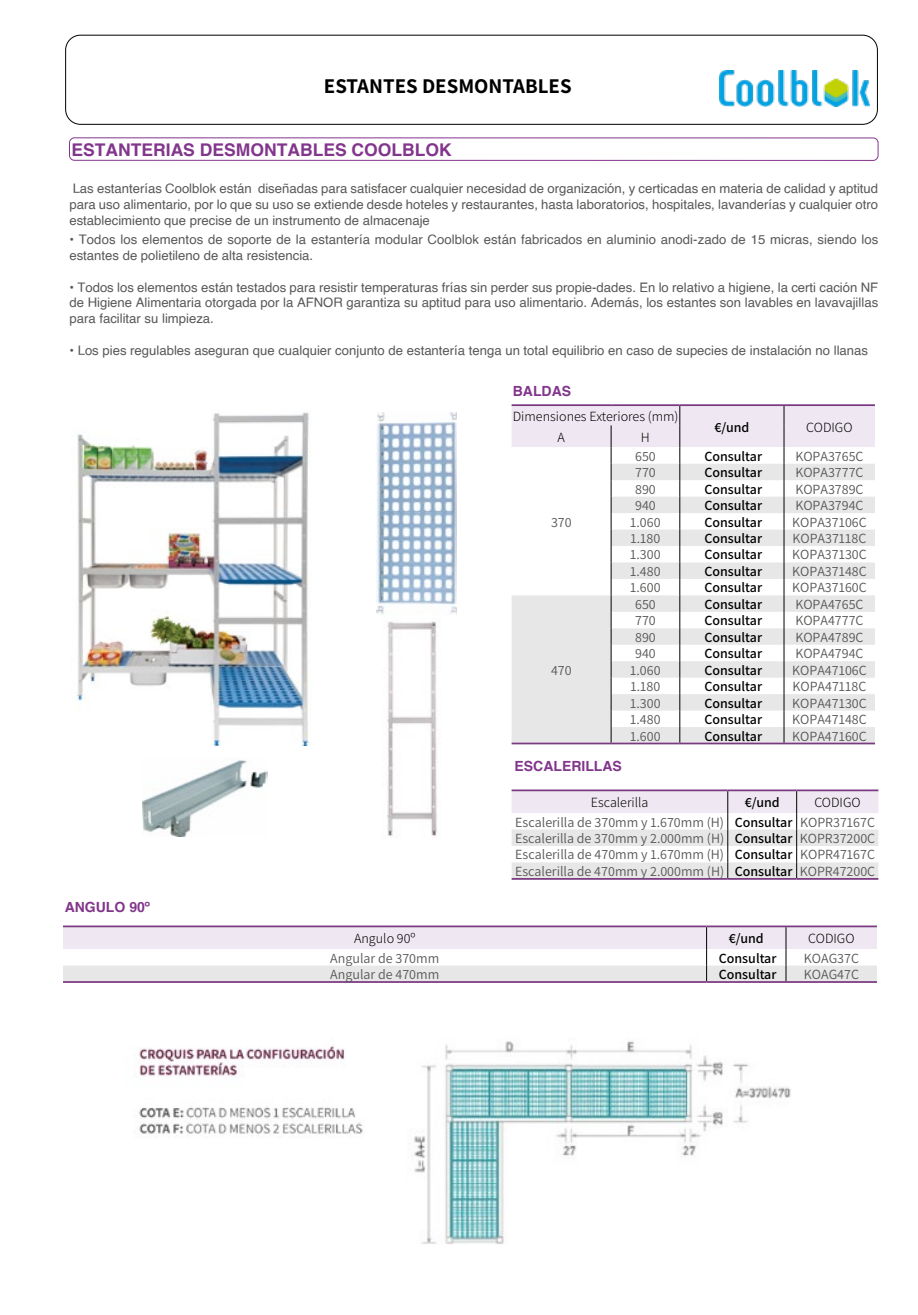
<style>
.page{position:relative;width:918px;height:1315px;background:#fff}
.page>*{position:absolute;margin:0;border:0;box-sizing:border-box;transform-origin:0 0}
.t1{font:700 21px "Assistant";color:#000}
.t2{font:700 17.5px "Helvetica";color:#82368c}
.t3{font:14px/16.4px "Assistant";color:#575756}
.t4{font:600 14px "Assistant";color:#000}
.t5{font:300 14px "Assistant";color:#000}
.t6{font:700 14px "Helvetica";color:#82368c}
.t7{font:13.12px/15.8px "Helvetica";color:#575756;text-align:justify}
.s1{font-weight:300;color:#000}
.s2{font-weight:600;color:#000}
</style>
<div class="page">
<div style="left:65px;top:35px;width:813px;height:90px;border:1px solid #000;border-radius:15px"></div>
<div style="left:69px;top:138px;width:809px;height:23px;border:1px solid #82368c;border-radius:5px"></div>
<img style="left:77px;top:412px;width:233px;height:333px">
<img style="left:376px;top:413px;width:80px;height:201px">
<img style="left:142px;top:759px;width:125px;height:77px">
<img style="left:387px;top:621px;width:50px;height:215px">
<img style="left:139px;top:1041px;width:652px;height:203px">
<hr style="left:511px;top:404px;width:100px;height:2px;background:#7a3a81">
<hr style="left:611px;top:404px;width:69px;height:2px;background:#7a3a81">
<hr style="left:680px;top:404px;width:104px;height:2px;background:#7a3a81">
<hr style="left:784px;top:404px;width:91px;height:2px;background:#7a3a81">
<hr style="left:511px;top:742px;width:100px;height:2px;background:#7a3a81">
<hr style="left:611px;top:742px;width:69px;height:2px;background:#7a3a81">
<hr style="left:680px;top:742px;width:104px;height:2px;background:#7a3a81">
<hr style="left:784px;top:742px;width:91px;height:2px;background:#7a3a81">
<svg style="left:511px;top:405px;width:364px;height:337px"></svg>
<hr style="left:511px;top:789px;width:217px;height:2px;background:#7a3a81">
<hr style="left:728px;top:789px;width:68px;height:2px;background:#7a3a81">
<hr style="left:796px;top:789px;width:82px;height:2px;background:#7a3a81">
<svg style="left:511px;top:790px;width:367px;height:89px"></svg>
<hr style="left:63px;top:925px;width:643px;height:2px;background:#7a3a81">
<hr style="left:706px;top:925px;width:80px;height:2px;background:#7a3a81">
<hr style="left:786px;top:925px;width:91px;height:2px;background:#7a3a81">
<hr style="left:63px;top:981px;width:643px;height:2px;background:#7a3a81">
<hr style="left:706px;top:981px;width:80px;height:2px;background:#7a3a81">
<hr style="left:786px;top:981px;width:91px;height:2px;background:#7a3a81">
<svg style="left:63px;top:926px;width:814px;height:56px"></svg>
<img style="left:719px;top:70px;width:151px;height:36px">
<h1 class="t1" style="left:324px;top:72px;width:249px">ESTANTES DESMONTABLES</h1>
<h2 class="t2" style="left:71px;top:135px;width:382px">ESTANTERIAS DESMONTABLES COOLBLOK</h2>
<p class="t7" style="left:69px;top:181px;width:810px">Las estanterías Coolblok están diseñadas para satisfacer cualquier necesidad de organización, y certicadas en materia de calidad y aptitud para uso alimentario, por lo que su uso se extiende desde hoteles y restaurantes, hasta laboratorios, hospitales, lavanderías y cualquier otro establecimiento que precise de un instrumento de almacenaje</p>
<p class="t7" style="left:69px;top:232px;width:810px">• Todos los elementos de soporte de la estantería modular Coolblok están fabricados en aluminio anodi-zado de 15 micras, siendo los estantes de polietileno de alta resistencia.</p>
<p class="t7" style="left:69px;top:280px;width:810px">• Todos los elementos están testados para resistir temperaturas frías sin perder sus propie-dades. En lo relativo a higiene, la certi cación NF de Higiene Alimentaria otorgada por la AFNOR garantiza su aptitud para uso alimentario. Además, los estantes son lavables en lavavajillas para facilitar su limpieza.</p>
<p class="t7" style="left:69px;top:343px;width:800px">• Los pies regulables aseguran que cualquier conjunto de estantería tenga un total equilibrio en caso de supecies de instalación no llanas</p>
<p class="t6" style="left:513px;top:380px;width:60px">BALDAS</p>
<p class="t5" style="left:513px;top:406px;width:167px">Dimensiones Exteriores (mm)</p>
<p class="t5" style="left:557px;top:427px;width:9px">A</p>
<p class="t5" style="left:641px;top:427px;width:10px">H</p>
<p class="t4" style="left:714px;top:417px;width:36px">€/und</p>
<p class="t5" style="left:806px;top:417px;width:48px">CODIGO</p>
<p class="t3" style="left:551px;top:513px;width:22px">370</p>
<p class="t3" style="left:551px;top:661px;width:22px">470</p>
<p class="t6" style="left:514px;top:755px;width:109px">ESCALERILLAS</p>
<p class="t3" style="left:635px;top:447px;width:22px">650</p>
<p class="t4" style="left:704px;top:446px;width:59px">Consultar</p>
<p class="t3" style="left:795px;top:447px;width:70px">KOPA3765C</p>
<p class="t3" style="left:635px;top:463px;width:22px">770</p>
<p class="t4" style="left:704px;top:463px;width:59px">Consultar</p>
<p class="t3" style="left:795px;top:463px;width:70px">KOPA3777C</p>
<p class="t3" style="left:635px;top:480px;width:22px">890</p>
<p class="t4" style="left:704px;top:479px;width:59px">Consultar</p>
<p class="t3" style="left:795px;top:480px;width:70px">KOPA3789C</p>
<p class="t3" style="left:635px;top:496px;width:22px">940</p>
<p class="t4" style="left:704px;top:496px;width:59px">Consultar</p>
<p class="t3" style="left:795px;top:496px;width:70px">KOPA3794C</p>
<p class="t3" style="left:630px;top:513px;width:32px">1.060</p>
<p class="t4" style="left:704px;top:512px;width:59px">Consultar</p>
<p class="t3" style="left:792px;top:513px;width:76px">KOPA37106C</p>
<p class="t3" style="left:630px;top:529px;width:31px">1.180</p>
<p class="t4" style="left:704px;top:529px;width:59px">Consultar</p>
<p class="t3" style="left:792px;top:529px;width:75px">KOPA37118C</p>
<p class="t3" style="left:630px;top:546px;width:32px">1.300</p>
<p class="t4" style="left:704px;top:545px;width:59px">Consultar</p>
<p class="t3" style="left:792px;top:546px;width:76px">KOPA37130C</p>
<p class="t3" style="left:630px;top:562px;width:32px">1.480</p>
<p class="t4" style="left:704px;top:561px;width:59px">Consultar</p>
<p class="t3" style="left:792px;top:562px;width:76px">KOPA37148C</p>
<p class="t3" style="left:630px;top:579px;width:32px">1.600</p>
<p class="t4" style="left:704px;top:578px;width:59px">Consultar</p>
<p class="t3" style="left:792px;top:579px;width:76px">KOPA37160C</p>
<p class="t3" style="left:635px;top:595px;width:22px">650</p>
<p class="t4" style="left:704px;top:594px;width:59px">Consultar</p>
<p class="t3" style="left:795px;top:595px;width:70px">KOPA4765C</p>
<p class="t3" style="left:635px;top:612px;width:22px">770</p>
<p class="t4" style="left:704px;top:611px;width:59px">Consultar</p>
<p class="t3" style="left:795px;top:612px;width:70px">KOPA4777C</p>
<p class="t3" style="left:635px;top:628px;width:22px">890</p>
<p class="t4" style="left:704px;top:627px;width:59px">Consultar</p>
<p class="t3" style="left:795px;top:628px;width:70px">KOPA4789C</p>
<p class="t3" style="left:635px;top:644px;width:22px">940</p>
<p class="t4" style="left:704px;top:644px;width:59px">Consultar</p>
<p class="t3" style="left:795px;top:644px;width:70px">KOPA4794C</p>
<p class="t3" style="left:630px;top:661px;width:32px">1.060</p>
<p class="t4" style="left:704px;top:660px;width:59px">Consultar</p>
<p class="t3" style="left:792px;top:661px;width:76px">KOPA47106C</p>
<p class="t3" style="left:630px;top:677px;width:31px">1.180</p>
<p class="t4" style="left:704px;top:677px;width:59px">Consultar</p>
<p class="t3" style="left:792px;top:677px;width:75px">KOPA47118C</p>
<p class="t3" style="left:630px;top:694px;width:32px">1.300</p>
<p class="t4" style="left:704px;top:693px;width:59px">Consultar</p>
<p class="t3" style="left:792px;top:694px;width:76px">KOPA47130C</p>
<p class="t3" style="left:630px;top:710px;width:32px">1.480</p>
<p class="t4" style="left:704px;top:710px;width:59px">Consultar</p>
<p class="t3" style="left:792px;top:710px;width:76px">KOPA47148C</p>
<p class="t3" style="left:630px;top:727px;width:32px">1.600</p>
<p class="t4" style="left:704px;top:726px;width:59px">Consultar</p>
<p class="t3" style="left:792px;top:727px;width:76px">KOPA47160C</p>
<p class="t6" style="left:65px;top:896px;width:87px">ANGULO 90º</p>
<p class="t5" style="left:591px;top:793px;width:59px">Escalerilla</p>
<p class="t4" style="left:745px;top:793px;width:36px">€/und</p>
<p class="t3" style="left:515px;top:792px;width:361px;line-height:19.4px;text-indent:299px"><span class="s1">CODIGO<br></span>Escalerilla de 370mm y 1.670mm (H) <span class="s2">Consultar</span> KOPR37167C</p>
<p class="t3" style="left:515px;top:829px;width:362px;text-align:justify">Escalerilla de 370mm y 2.000mm (H) <span class="s2">Consultar</span> KOPR37200C Escalerilla de 470mm y 1.670mm (H) <span class="s2">Consultar</span> KOPR47167C Escalerilla de 470mm y 2.000mm (H) <span class="s2">Consultar</span> KOPR47200C</p>
<p class="t5" style="left:354px;top:929px;width:63px">Angulo 90º</p>
<p class="t4" style="left:729px;top:929px;width:36px">€/und</p>
<p class="t5" style="left:808px;top:929px;width:48px">CODIGO</p>
<p class="t3" style="left:330px;top:949px;width:110px">Angular de 370mm</p>
<p class="t4" style="left:719px;top:948px;width:59px">Consultar</p>
<p class="t3" style="left:804px;top:949px;width:57px">KOAG37C</p>
<p class="t3" style="left:330px;top:965px;width:110px">Angular de 470mm</p>
<p class="t4" style="left:719px;top:964px;width:59px">Consultar</p>
<p class="t3" style="left:804px;top:965px;width:57px">KOAG47C</p>
</div>
